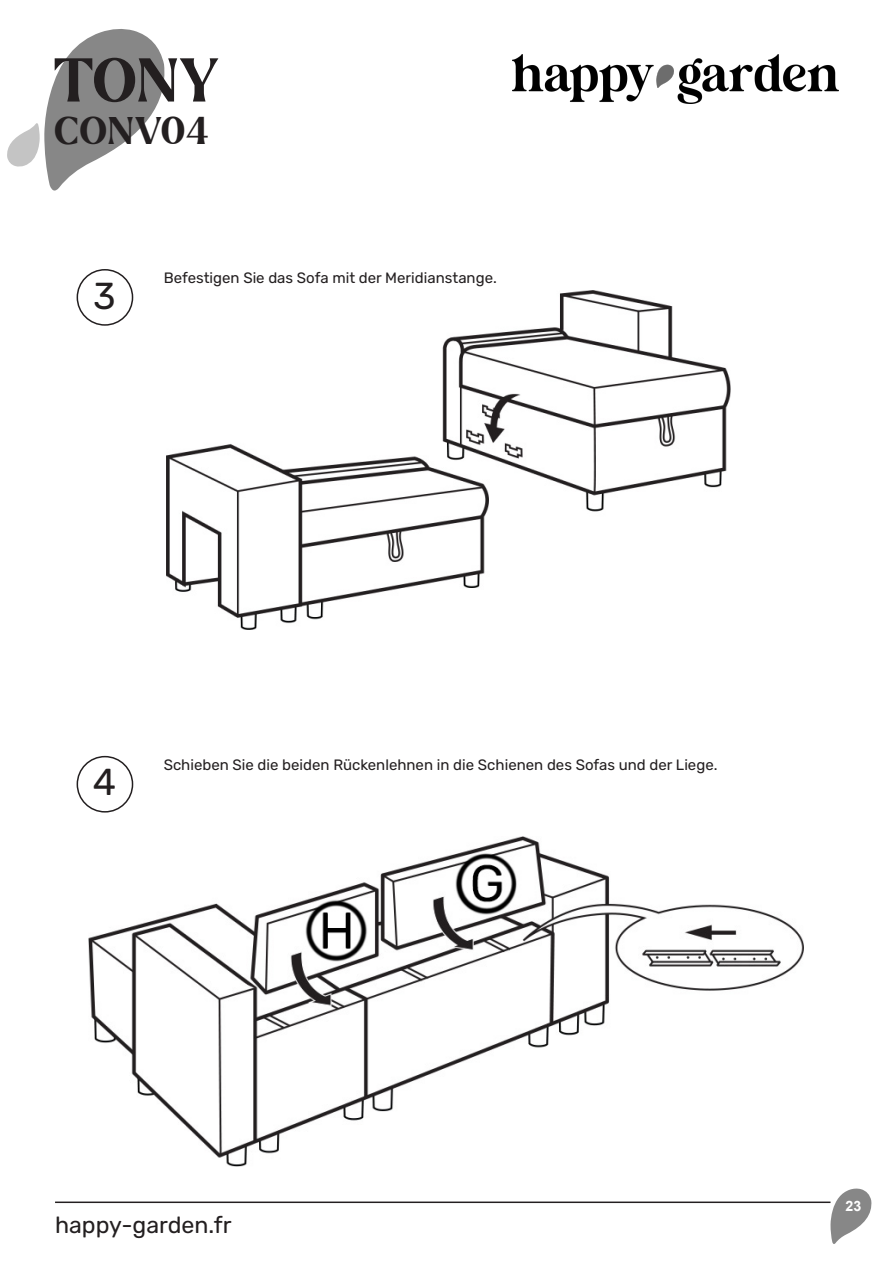
<style>
.page{position:relative;width:893px;height:1263px;background:#fff}
.page>*{position:absolute;margin:0;border:0;box-sizing:border-box;transform-origin:0 0}
.t1{font:700 60px "Larken";color:#231f20}
.t2{font:700 37.5px "Larken";letter-spacing:.015em;color:#231f20}
.P5_Montage_-_Etapes{font:300 37.5px "Rubik";color:#231f20}
.t3{font:300 23.25px "Rubik";color:#231f20}
.table_des_matières{font:300 15px "Rubik";color:#231f20}
.t4{font:700 14.25px "Arial";color:#fff}
</style>
<div class="page">
<svg style="left:830px;top:1188px;width:42px;height:56px"></svg>
<svg style="left:7px;top:29px;width:158px;height:162px"></svg>
<img style="left:512px;top:54px;width:327px;height:49px">
<hr style="left:55px;top:1201px;width:775px;height:2px;background:#231f20">
<img style="left:166px;top:291px;width:564px;height:339px">
<img style="left:89px;top:836px;width:714px;height:330px">
<div style="left:77px;top:269px;width:56px;height:57px;border:2px solid #231f20;border-radius:50%"></div>
<div style="left:77px;top:756px;width:56px;height:56px;border:2px solid #231f20;border-radius:50%"></div>
<p class="t1" style="left:54px;top:41px;width:166px">TONY</p>
<p class="t2" style="left:54px;top:106px;width:156px">CONV04</p>
<p class="P5_Montage_-_Etapes" style="left:93px;top:275px;width:24px">3</p>
<p class="table_des_matières" style="left:164px;top:269px;width:335px">Befestigen Sie das Sofa mit der Meridianstange.</p>
<p class="P5_Montage_-_Etapes" style="left:93px;top:761px;width:25px">4</p>
<p class="table_des_matières" style="left:164px;top:756px;width:555px">Schieben Sie die beiden Rückenlehnen in die Schienen des Sofas und der Liege.</p>
<h3 class="t3" style="left:55px;top:1212px;width:178px">happy-garden.fr</h3>
<p class="t4" style="left:846px;top:1195px;width:17px">23</p>
</div>
